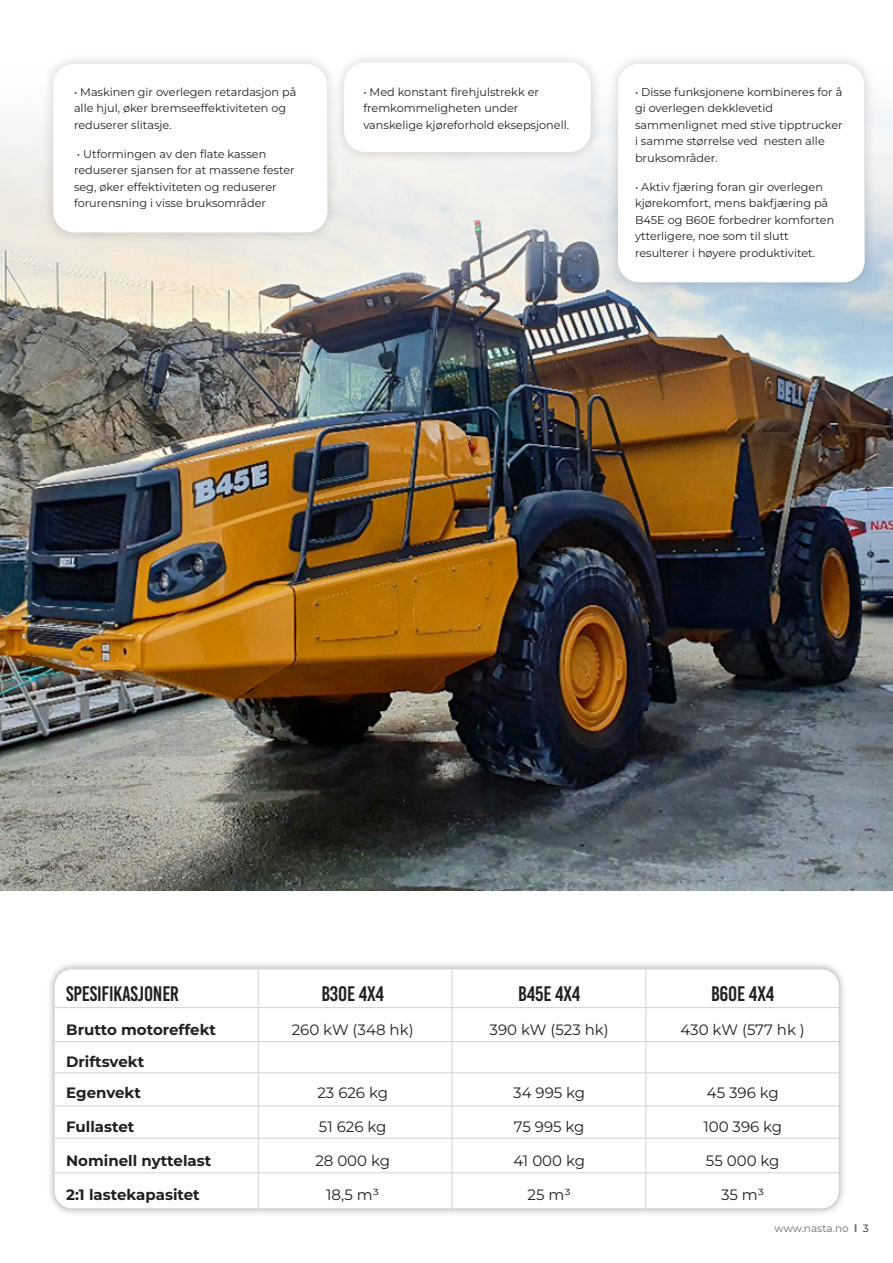
<style>
.page{position:relative;width:893px;height:1263px;background:#fff}
.page>*{position:absolute;margin:0;border:0;box-sizing:border-box;transform-origin:0 0}
.t1{font:21px "Bebas Kai";letter-spacing:-.01em;color:#231f20}
.t2{font:15px "Montserrat";color:#231f20}
.t3{font:700 15px "Montserrat";color:#231f20}
.t4{font:11.25px/16.5px "Montserrat";color:#231f20}
.t5{font:10.5px "Montserrat";color:#6c6d70}
.s1{font-weight:700}
.s2{color:#231f20}
</style>
<div class="page">
<img style="left:0;top:108px;width:893px;height:783px">
<div style="left:41px;top:52px;width:298px;height:192px;background:#231f20;opacity:.2"></div>
<svg style="left:53px;top:64px;width:274px;height:168px"></svg>
<div style="left:606px;top:52px;width:270px;height:242px;background:#231f20;opacity:.2"></div>
<svg style="left:618px;top:64px;width:247px;height:218px"></svg>
<div style="left:332px;top:51px;width:270px;height:113px;background:#231f20;opacity:.2"></div>
<div style="left:344px;top:62px;width:247px;height:90px;background:#fff;border-radius:21px"></div>
<div style="left:46px;top:961px;width:801px;height:256px;background:#231f20;opacity:.3"></div>
<div style="left:54px;top:968px;width:785px;height:241px;background:#fff;border-radius:18px"></div>
<div style="left:53px;top:968px;width:787px;height:242px;border:1px solid #d1d2d4;border-radius:18px"></div>
<hr style="left:54px;top:1007px;width:785px;height:1px;background:#d1d2d4">
<hr style="left:646px;top:970px;width:1px;height:240px;background:#d1d2d4">
<hr style="left:452px;top:970px;width:1px;height:240px;background:#d1d2d4">
<hr style="left:258px;top:970px;width:1px;height:240px;background:#d1d2d4">
<hr style="left:54px;top:1041px;width:785px;height:1px;background:#d1d2d4">
<hr style="left:54px;top:1072px;width:785px;height:1px;background:#d1d2d4">
<hr style="left:54px;top:1105px;width:785px;height:1px;background:#d1d2d4">
<hr style="left:54px;top:1138px;width:785px;height:1px;background:#d1d2d4">
<hr style="left:54px;top:1172px;width:785px;height:1px;background:#d1d2d4">
<p class="t4" style="left:74px;top:83px;width:224px">• Maskinen gir overlegen retardasjon på alle hjul, øker bremseeffektiviteten og reduserer slitasje.</p>
<p class="t4" style="left:74px;top:145px;width:222px">• Utformingen av den flate kassen reduserer sjansen for at massene fester seg, øker effektiviteten og reduserer forurensning i visse bruksområder</p>
<p class="t4" style="left:363px;top:83px;width:207px">• Med konstant firehjulstrekk er fremkommeligheten under vanskelige kjøreforhold eksepsjonell.</p>
<p class="t4" style="left:635px;top:83px;width:209px">• Disse funksjonene kombineres for å gi overlegen dekklevetid sammenlignet med stive tipptrucker i samme størrelse ved nesten alle bruksområder.</p>
<p class="t4" style="left:635px;top:178px;width:201px">• Aktiv fjæring foran gir overlegen kjørekomfort, mens bakfjæring på B45E og B60E forbedrer komforten ytterligere, noe som til slutt resulterer i høyere produktivitet.</p>
<p class="t1" style="left:66px;top:982px;width:114px">SPESIFIKASJONER</p>
<p class="t1" style="left:321px;top:982px;width:64px">B30E 4X4</p>
<p class="t1" style="left:518px;top:982px;width:64px">B45E 4X4</p>
<p class="t1" style="left:711px;top:982px;width:65px">B60E 4X4</p>
<p class="t3" style="left:66px;top:1019px;width:151px">Brutto motoreffekt</p>
<p class="t2" style="left:292px;top:1019px;width:123px">260 kW (348 hk)</p>
<p class="t2" style="left:490px;top:1019px;width:121px">390 kW (523 hk)</p>
<p class="t2" style="left:681px;top:1019px;width:126px">430 kW (577 hk )</p>
<p class="t3" style="left:66px;top:1051px;width:80px">Driftsvekt</p>
<p class="t3" style="left:66px;top:1083px;width:76px">Egenvekt</p>
<p class="t2" style="left:317px;top:1083px;width:72px">23 626 kg</p>
<p class="t2" style="left:513px;top:1083px;width:73px">34 995 kg</p>
<p class="t2" style="left:707px;top:1083px;width:73px">45 396 kg</p>
<p class="t3" style="left:66px;top:1117px;width:70px">Fullastet</p>
<p class="t2" style="left:319px;top:1117px;width:69px">51 626 kg</p>
<p class="t2" style="left:514px;top:1117px;width:72px">75 995 kg</p>
<p class="t2" style="left:703px;top:1117px;width:80px">100 396 kg</p>
<p class="t3" style="left:66px;top:1151px;width:147px">Nominell nyttelast</p>
<p class="t2" style="left:315px;top:1151px;width:76px">28 000 kg</p>
<p class="t2" style="left:513px;top:1151px;width:73px">41 000 kg</p>
<p class="t2" style="left:706px;top:1151px;width:75px">55 000 kg</p>
<p class="t3" style="left:66px;top:1185px;width:135px">2:1 lastekapasitet</p>
<p class="t2" style="left:326px;top:1185px;width:55px">18,5 m³</p>
<p class="t2" style="left:528px;top:1185px;width:45px">25 m³</p>
<p class="t2" style="left:721px;top:1185px;width:45px">35 m³</p>
<p class="t5" style="left:774px;top:1221px;width:96px">www.nasta.no <span class="s1">l</span> <span class="s2">3</span></p>
</div>
